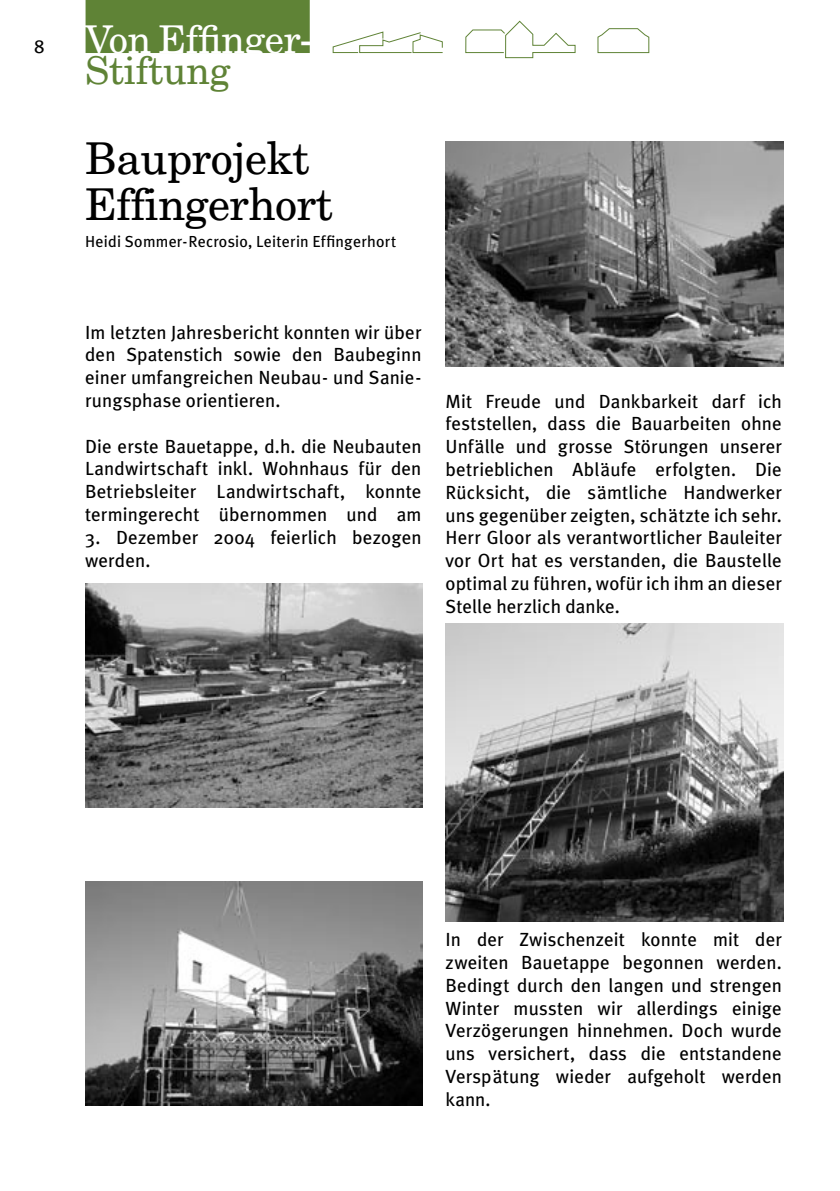
<style>
.page{position:relative;width:840px;height:1191px;background:#fff}
.page>*{position:absolute;margin:0;border:0;box-sizing:border-box;transform-origin:0 0}
.t1{font:44px/46.4px "New Century Schlbk";letter-spacing:-.01em;color:#000}
.t2{font:38.4px "New Century Schlbk";letter-spacing:-.01em;color:#fff}
.t3{font:38.4px "New Century Schlbk";letter-spacing:-.005em;color:#5f8336}
.t4{font:19px/22.8px "Meta Plus";letter-spacing:.005em;color:#000;text-align:justify}
.t5{font:16px "Meta Plus";letter-spacing:.015em;color:#000}
</style>
<div class="page">
<div style="left:85px;top:0;width:224px;height:53px;background:#5f8336"></div>
<svg style="left:332px;top:31px;width:111px;height:22px"></svg>
<svg style="left:465px;top:21px;width:110px;height:37px"></svg>
<svg style="left:597px;top:28px;width:52px;height:25px"></svg>
<img style="left:445px;top:142px;width:337px;height:224px">
<img style="left:85px;top:881px;width:337px;height:225px">
<img style="left:445px;top:624px;width:337px;height:297px">
<img style="left:85px;top:583px;width:337px;height:224px">
<p class="t4" style="left:34px;top:35px;width:12px">8</p>
<h2 class="t2" style="left:85px;top:16px;width:229px">Von Effinger-</h2>
<h2 class="t3" style="left:85px;top:47px;width:147px">Stiftung</h2>
<h1 class="t1" style="left:85px;top:134px;width:249px">Bauprojekt<br>Effingerhort</h1>
<p class="t5" style="left:85px;top:232px;width:312px">Heidi Sommer-Recrosio, Leiterin Effingerhort</p>
<p class="t4" style="left:85px;top:320px;width:338px">Im letzten Jahresbericht konnten wir über den Spatenstich sowie den Baubeginn einer umfangreichen Neubau- und Sanie&shy;rungsphase orientieren.</p>
<p class="t4" style="left:85px;top:434px;width:338px">Die erste Bauetappe, d.h. die Neubauten Landwirtschaft inkl. Wohnhaus für den Betriebsleiter Landwirtschaft, konnte termingerecht übernommen und am</p>
<p class="t4" style="left:85px;top:526px;width:338px">3. Dezember 2004 feierlich bezogen werden.</p>
<p class="t4" style="left:445px;top:389px;width:338px">Mit Freude und Dankbarkeit darf ich feststellen, dass die Bauarbeiten ohne Unfälle und grosse Störungen unserer betrieblichen Abläufe erfolgten. Die Rücksicht, die sämtliche Handwerker uns gegenüber zeigten, schätzte ich sehr.<br>Herr Gloor als verantwortlicher Bauleiter vor Ort hat es verstanden, die Baustelle optimal zu führen, wofür ich ihm an dieser Stelle herzlich danke.</p>
<p class="t4" style="left:445px;top:928px;width:338px">In der Zwischenzeit konnte mit der zweiten Bauetappe begonnen werden.<br>Bedingt durch den langen und strengen Winter mussten wir allerdings einige Verzögerungen hinnehmen. Doch wurde uns versichert, dass die entstandene Verspätung wieder aufgeholt werden kann.</p>
</div>
